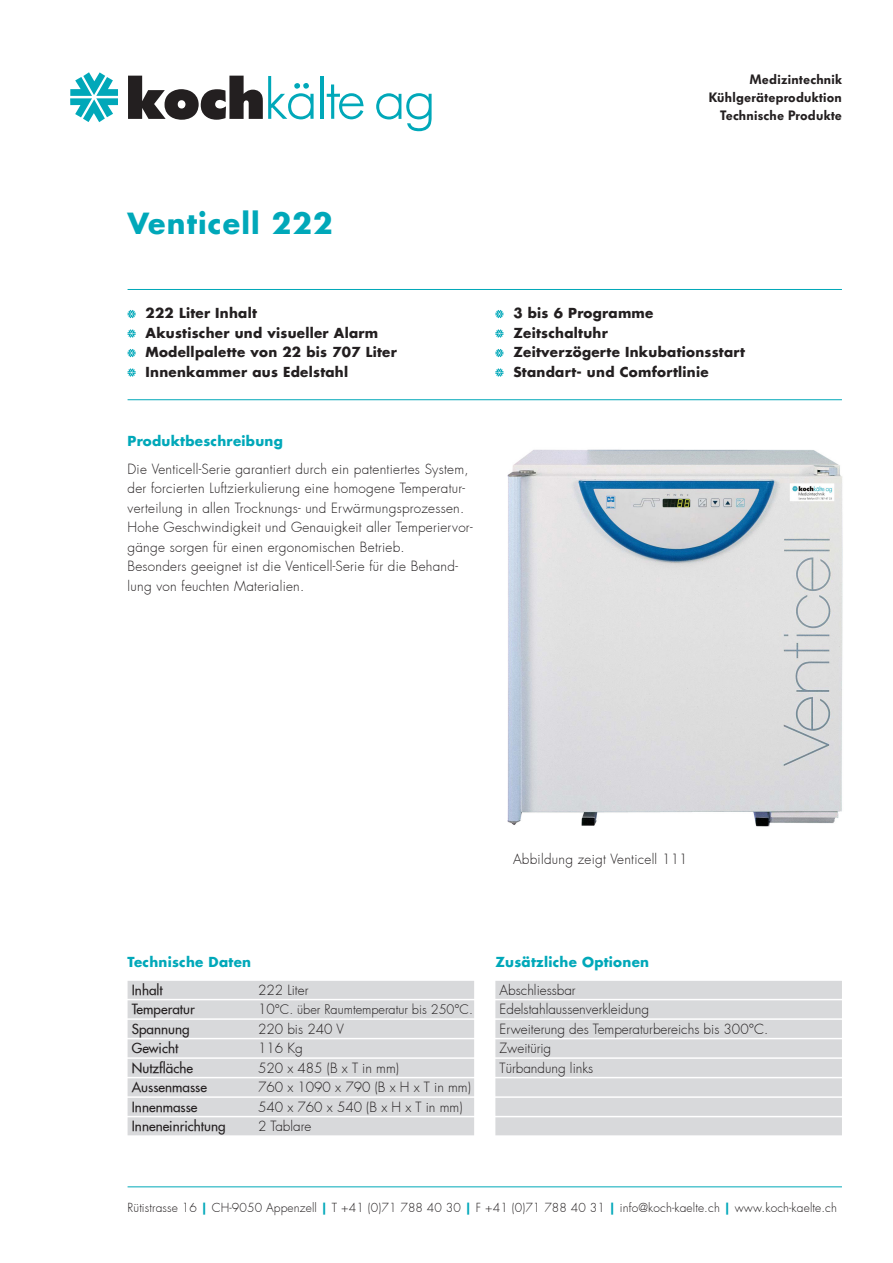
<style>
.page{position:relative;width:893px;height:1263px;background:#fff}
.page>*{position:absolute;margin:0;border:0;box-sizing:border-box;transform-origin:0 0}
.t1{font:700 28.5px "Futura";letter-spacing:.04em;color:#00a8b9}
.t2{font:300 13.5px/19.5px "Futura";letter-spacing:.02em;color:#231f20}
.t3{font:300 13.5px/19.5px "Futura";color:#231f20}
.Aufzählung{font:700 13.5px "Futura";letter-spacing:.02em;color:#231f20}
.t4{font:500 13.5px "Futura";color:#231f20}
.t5{font:700 13.5px "Futura";letter-spacing:.02em;color:#00a8b9}
.t6{font:600 13.5px/18px "Futura BQ";letter-spacing:.02em;color:#231f20;text-align:right}
.t7{font:300 12.75px "Futura";color:#231f20}
.t8{font:300 12px "Futura";letter-spacing:.01em;color:#231f20}
.s1{font-size:13.5px}
.s2{font-weight:700;color:#00a8b9}
</style>
<div class="page">
<img style="left:507px;top:449px;width:336px;height:378px">
<svg style="left:128px;top:310px;width:8px;height:8px"></svg>
<svg style="left:128px;top:329px;width:8px;height:9px"></svg>
<svg style="left:128px;top:349px;width:8px;height:8px"></svg>
<svg style="left:128px;top:368px;width:8px;height:9px"></svg>
<svg style="left:495px;top:310px;width:8px;height:8px"></svg>
<svg style="left:495px;top:329px;width:8px;height:9px"></svg>
<svg style="left:495px;top:349px;width:8px;height:8px"></svg>
<svg style="left:495px;top:368px;width:8px;height:9px"></svg>
<svg style="left:70px;top:72px;width:48px;height:50px"></svg>
<svg style="left:128px;top:76px;width:186px;height:44px"></svg>
<hr style="left:320px;top:76px;width:3px;height:43px;background:#00a8b9">
<svg style="left:327px;top:84px;width:37px;height:35px"></svg>
<svg style="left:376px;top:93px;width:56px;height:38px"></svg>
<hr style="left:128px;top:289px;width:714px;height:1px;background:#00a8b9">
<hr style="left:128px;top:399px;width:714px;height:1px;background:#00a8b9">
<hr style="left:128px;top:1186px;width:714px;height:1px;background:#00a8b9">
<div style="left:495px;top:981px;width:347px;height:18px;background:#d8d9db"></div>
<div style="left:495px;top:1000px;width:347px;height:18px;background:#d8d9db"></div>
<div style="left:495px;top:1020px;width:347px;height:18px;background:#d8d9db"></div>
<div style="left:495px;top:1039px;width:347px;height:18px;background:#d8d9db"></div>
<div style="left:495px;top:1059px;width:347px;height:18px;background:#d8d9db"></div>
<div style="left:495px;top:1078px;width:347px;height:18px;background:#d8d9db"></div>
<div style="left:495px;top:1098px;width:347px;height:18px;background:#d8d9db"></div>
<div style="left:495px;top:1117px;width:347px;height:18px;background:#d8d9db"></div>
<div style="left:128px;top:981px;width:346px;height:18px;background:#d8d9db"></div>
<div style="left:128px;top:1000px;width:346px;height:18px;background:#d8d9db"></div>
<div style="left:128px;top:1020px;width:346px;height:18px;background:#d8d9db"></div>
<div style="left:128px;top:1039px;width:346px;height:18px;background:#d8d9db"></div>
<div style="left:128px;top:1059px;width:346px;height:18px;background:#d8d9db"></div>
<div style="left:128px;top:1078px;width:346px;height:18px;background:#d8d9db"></div>
<div style="left:128px;top:1098px;width:346px;height:18px;background:#d8d9db"></div>
<div style="left:128px;top:1117px;width:346px;height:18px;background:#d8d9db"></div>
<h1 class="t1" style="left:128px;top:204px;width:207px">Venticell 222</h1>
<p class="Aufzählung" style="left:146px;top:304px;width:113px">222 Liter Inhalt</p>
<p class="Aufzählung" style="left:146px;top:324px;width:234px">Akustischer und visueller Alarm</p>
<p class="Aufzählung" style="left:146px;top:343px;width:253px">Modellpalette von 22 bis 707 Liter</p>
<p class="Aufzählung" style="left:146px;top:363px;width:204px">Innenkammer aus Edelstahl</p>
<p class="t5" style="left:128px;top:432px;width:157px">Produktbeschreibung</p>
<p class="t2" style="left:128px;top:460px;width:346px">Die Venticell-Serie garantiert durch ein patentiertes System, der forcierten Luftzierkulierung eine homogene Temperatur&shy;verteilung in allen Trocknungs- und Erwärmungsprozessen.<br>Hohe Geschwindigkeit und Genauigkeit aller Temperiervor&shy;gänge sorgen für einen ergonomischen Betrieb.<br>Besonders geeignet ist die Venticell-Serie für die Behand&shy;lung von feuchten Materialien.</p>
<p class="t6" style="left:709px;top:71px;width:135px">Medizintechnik<br>Kühlgeräteproduktion<br>Technische Produkte</p>
<p class="Aufzählung" style="left:513px;top:304px;width:142px">3 bis 6 Programme</p>
<p class="Aufzählung" style="left:513px;top:324px;width:96px">Zeitschaltuhr</p>
<p class="Aufzählung" style="left:513px;top:343px;width:233px">Zeitverzögerte Inkubationsstart</p>
<p class="Aufzählung" style="left:513px;top:363px;width:197px">Standart- und Comfortlinie</p>
<p class="t2" style="left:513px;top:850px;width:176px">Abbildung zeigt Venticell 111</p>
<p class="t5" style="left:128px;top:953px;width:125px">Technische Daten</p>
<p class="t4" style="left:132px;top:981px;width:32px">Inhalt</p>
<p class="t3" style="left:258px;top:980px;width:52px">222 Liter</p>
<p class="t4" style="left:132px;top:1001px;width:64px">Temperatur</p>
<p class="t7" style="left:258px;top:1002px;width:216px"><span class="s1">10</span>°C. über Raumtemperatur bis 250°C.</p>
<p class="t4" style="left:132px;top:1020px;width:59px">Spannung</p>
<p class="t3" style="left:258px;top:1019px;width:88px">220 bis 240 V</p>
<p class="t4" style="left:132px;top:1040px;width:48px">Gewicht</p>
<p class="t2" style="left:258px;top:1039px;width:46px">116 Kg</p>
<p class="t4" style="left:132px;top:1059px;width:63px">Nutzfläche</p>
<p class="t3" style="left:258px;top:1058px;width:143px">520 x 485 (B x T in mm)</p>
<p class="t4" style="left:132px;top:1079px;width:77px">Aussenmasse</p>
<p class="t3" style="left:258px;top:1078px;width:214px">760 x 1090 x 790 (B x H x T in mm)</p>
<p class="t4" style="left:132px;top:1098px;width:67px">Innenmasse</p>
<p class="t3" style="left:258px;top:1097px;width:206px">540 x 760 x 540 (B x H x T in mm)</p>
<p class="t4" style="left:132px;top:1118px;width:95px">Inneneinrichtung</p>
<p class="t3" style="left:258px;top:1117px;width:55px">2 Tablare</p>
<p class="t5" style="left:495px;top:953px;width:155px">Zusätzliche Optionen</p>
<p class="t3" style="left:500px;top:980px;width:270px">Abschliessbar<br>Edelstahlaussenverkleidung<br>Erweiterung des Temperaturbereichs bis 300°C.<br>Zweitürig<br>Türbandung links</p>
<p class="t8" style="left:128px;top:1200px;width:711px">Rütistrasse 16 <span class="s2">|</span> CH-9050 Appenzell <span class="s2">|</span> T +41 (0)71 788 40 30 <span class="s2">|</span> F +41 (0)71 788 40 31 <span class="s2">|</span> info@koch-kaelte.ch <span class="s2">|</span> www.koch-kaelte.ch</p>
</div>
